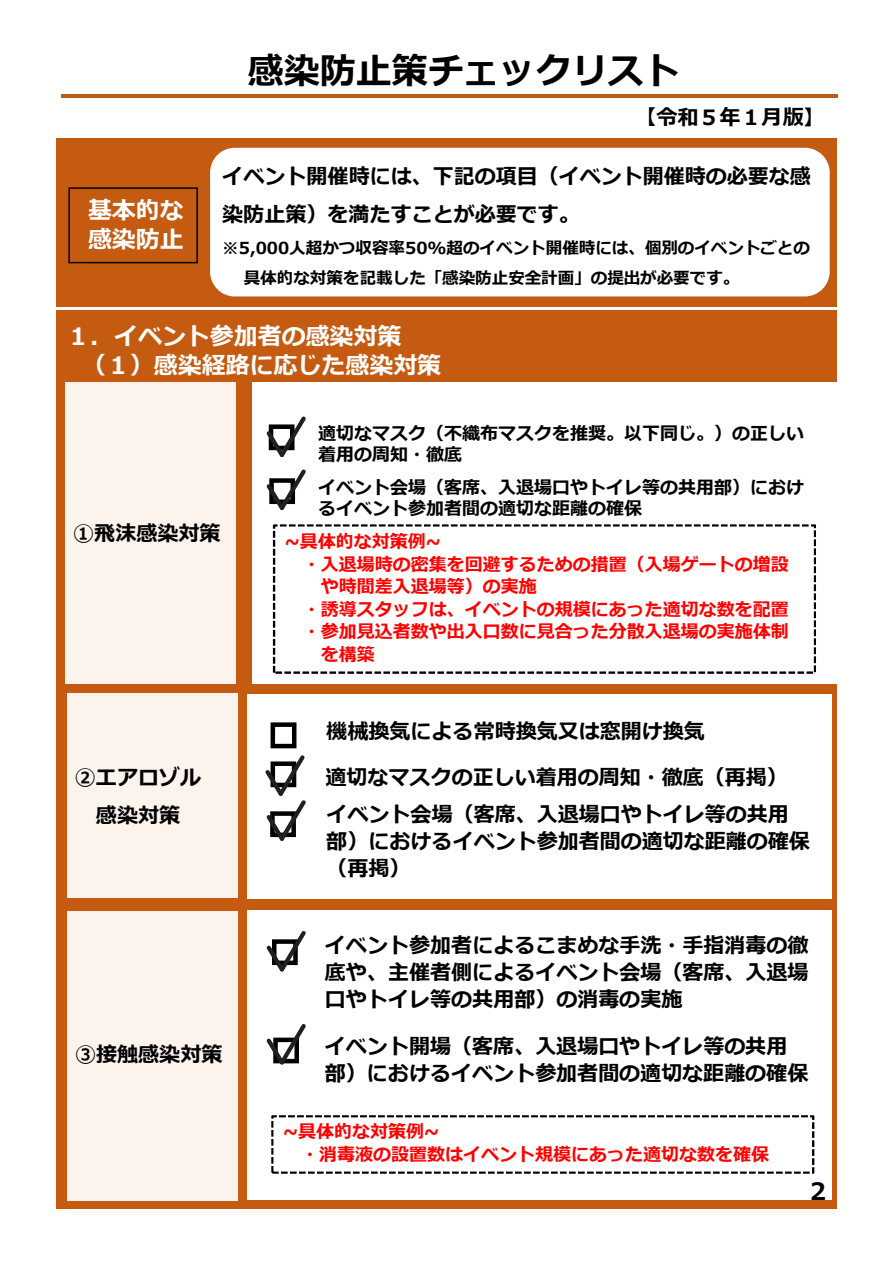
<style>
.page{position:relative;width:893px;height:1263px;background:#fff}
.page>*{position:absolute;margin:0;border:0;box-sizing:border-box;transform-origin:0 0}
.t1{font:700 36px "Meiryo";color:#000}
.t2{font:700 24px/28.8px "Meiryo";color:#fff}
.t3{font:700 24px "Meiryo";color:#000}
.t4{font:700 21px/27px "Meiryo";color:#000}
.t5{font:700 18px/22.5px "Meiryo";color:#f00}
.t6{font:700 18px/21px "Meiryo";color:#000}
.t7{font:700 16.5px/29.7px "Meiryo";color:#000}
</style>
<div class="page">
<div style="left:56px;top:310px;width:780px;height:899px;background:#c55a11"></div>
<div style="left:56px;top:138px;width:781px;height:168px;background:#c55a11"></div>
<div style="left:210px;top:148px;width:620px;height:148px;background:#fff;border-radius:25px"></div>
<svg style="left:68px;top:187px;width:130px;height:76px"></svg>
<hr style="left:61px;top:94px;width:777px;height:4px;background:#c55a11">
<div style="left:252px;top:382px;width:584px;height:302px;background:#fff"></div>
<div style="left:65px;top:382px;width:170px;height:302px;background:#fdf3ed"></div>
<svg style="left:273px;top:524px;width:543px;height:150px"></svg>
<div style="left:248px;top:694px;width:584px;height:204px;background:#fff"></div>
<div style="left:67px;top:694px;width:170px;height:204px;background:#fdf3ed"></div>
<div style="left:248px;top:911px;width:584px;height:289px;background:#fff"></div>
<div style="left:67px;top:912px;width:170px;height:289px;background:#fdf3ed"></div>
<svg style="left:271px;top:1115px;width:543px;height:59px"></svg>
<svg style="left:266px;top:416px;width:40px;height:94px"></svg>
<svg style="left:266px;top:1024px;width:40px;height:41px"></svg>
<svg style="left:266px;top:931px;width:40px;height:41px"></svg>
<svg style="left:265px;top:722px;width:41px;height:119px"></svg>
<h1 class="t1" style="left:248px;top:46px;width:433px">感染防止策チェックリスト</h1>
<p class="t2" style="left:88px;top:197px;width:97px">基本的な感染防止</p>
<p class="t4" style="left:635px;top:105px;width:191px">【令和５年１月版】</p>
<p class="t4" style="left:222px;top:159px;width:590px;line-height:37.8px">イベント開催時には、下記の項目（イベント開催時の必要な感染防止策）を満たすことが必要です。</p>
<p class="t7" style="left:244px;top:234px;width:568px;text-indent:-21px">※5,000人超かつ収容率50%超のイベント開催時には、個別のイベントごとの具体的な対策を記載した「感染防止安全計画」の提出が必要です。</p>
<p class="t2" style="left:82px;top:323px;width:361px;text-indent:-16px">１．イベント参加者の感染対策<br>（１）感染経路に応じた感染対策</p>
<p class="t4" style="left:73px;top:521px;width:149px">①飛沫感染対策</p>
<p class="t4" style="left:75px;top:759px;width:128px;line-height:37.8px;text-align:center">②エアロゾル感染対策</p>
<p class="t4" style="left:75px;top:1041px;width:149px">③接触感染対策</p>
<p class="t6" style="left:318px;top:424px;width:487px">適切なマスク（不織布マスクを推奨。以下同じ。）の正しい着用の周知・徹底</p>
<p class="t6" style="left:318px;top:478px;width:487px">イベント会場（客席、入退場口やトイレ等の共用部）におけるイベント参加者間の適切な距離の確保</p>
<p class="t5" style="left:285px;top:531px;width:157px">~具体的な対策例~</p>
<p class="t5" style="left:303px;top:554px;width:487px">・入退場時の密集を回避するための措置（入場ゲートの増設</p>
<p class="t5" style="left:321px;top:576px;width:217px">や時間差入退場等）の実施</p>
<p class="t5" style="left:303px;top:599px;width:487px">・誘導スタッフは、イベントの規模にあった適切な数を配置</p>
<p class="t5" style="left:303px;top:621px;width:487px">・参加見込者数や出入口数に見合った分散入退場の実施体制</p>
<p class="t5" style="left:321px;top:644px;width:55px">を構築</p>
<p class="t4" style="left:325px;top:709px;width:464px;line-height:45.8px">機械換気による常時換気又は窓開け換気<br>適切なマスクの正しい着用の周知・徹底（再掲）</p>
<p class="t4" style="left:326px;top:802px;width:485px">イベント会場（客席、入退場口やトイレ等の共用部）におけるイベント参加者間の適切な距離の確保（再掲）</p>
<p class="t4" style="left:325px;top:933px;width:485px;text-align:justify">イベント参加者によるこまめな手洗・手指消毒の徹底や、主催者側によるイベント会場（客席、入退場口やトイレ等の共用部）の消毒の実施</p>
<p class="t4" style="left:325px;top:1034px;width:485px">イベント開場（客席、入退場口やトイレ等の共用部）におけるイベント参加者間の適切な距離の確保</p>
<p class="t5" style="left:301px;top:1121px;width:470px;text-indent:-18px">~具体的な対策例~<br>・消毒液の設置数はイベント規模にあった適切な数を確保</p>
<p class="t3" style="left:806px;top:1175px;width:25px">２</p>
</div>
